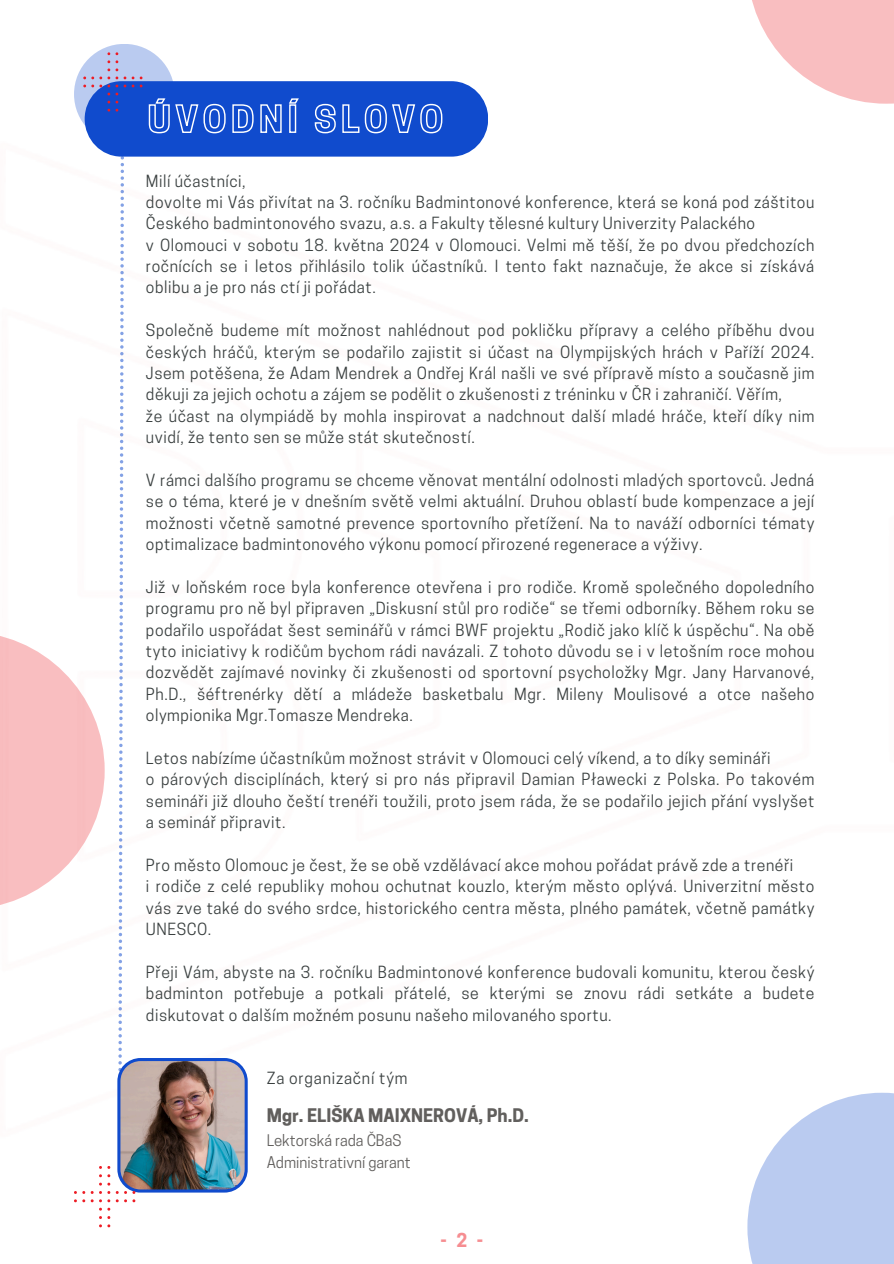
<style>
.page{position:relative;width:894px;height:1264px;background:#fff}
.page>*{position:absolute;margin:0;border:0;box-sizing:border-box;transform-origin:0 0}
.t1{font:700 18px "Cooper Hewitt";color:#ed1c24}
.t2{font:700 17.55px "Cooper Hewitt";color:#615f5d}
.t3{font:15.75px/21.3px "Cooper Hewitt";letter-spacing:.035em;color:#3a4040;text-align:justify}
.t4{font:15px "Cooper Hewitt";color:#615f5d}
</style>
<div class="page">
<img style="left:0;top:142px;width:481px;height:763px">
<div style="left:74px;top:44px;width:101px;height:100px;background:#bacbf0;border-radius:50%"></div>
<div style="left:85px;top:81px;width:403px;height:76px;background:#104bcd;border-radius:37px"></div>
<svg style="left:747px;top:1092px;width:146px;height:171px;fill:#bacbf0"></svg>
<svg style="left:107px;top:52px;width:11px;height:19px"></svg>
<svg style="left:752px;top:0;width:141px;height:104px;fill:#f9bec0"></svg>
<svg style="left:74px;top:77px;width:369px;height:1116px"></svg>
<svg style="left:74px;top:1199px;width:11px;height:3px"></svg>
<svg style="left:116px;top:1199px;width:19px;height:3px"></svg>
<svg style="left:91px;top:1199px;width:19px;height:19px"></svg>
<svg style="left:99px;top:1224px;width:11px;height:3px"></svg>
<h1 class="t3" style="left:146px;top:172px;width:101px">Milí účastníci,</h1>
<p class="t3" style="left:146px;top:193px;width:669px">dovolte mi Vás přivítat na 3. ročníku Badmintonové konference, která se koná pod záštitou<br>Českého badmintonového svazu, a.s. a Fakulty tělesné kultury Univerzity Palackého</p>
<p class="t3" style="left:146px;top:236px;width:669px">v Olomouci v sobotu 18. května 2024 v Olomouci. Velmi mě těší, že po dvou předchozích ročnících se i letos přihlásilo tolik účastníků. I tento fakt naznačuje, že akce si získává oblibu a je pro nás ctí ji pořádat.</p>
<p class="t3" style="left:146px;top:322px;width:669px">Společně budeme mít možnost nahlédnout pod pokličku přípravy a celého příběhu dvou českých hráčů, kterým se podařilo zajistit si účast na Olympijských hrách v Paříží 2024.<br>Jsem potěšena, že Adam Mendrek a Ondřej Král našli ve své přípravě místo a současně jim děkuji za jejich ochotu a zájem se podělit o zkušenosti z tréninku v ČR i zahraničí. Věřím,</p>
<p class="t3" style="left:146px;top:407px;width:669px">že účast na olympiádě by mohla inspirovat a nadchnout další mladé hráče, kteří díky nim uvidí, že tento sen se může stát skutečností.</p>
<p class="t3" style="left:146px;top:471px;width:669px">V rámci dalšího programu se chceme věnovat mentální odolnosti mladých sportovců. Jedná se o téma, které je v dnešním světě velmi aktuální. Druhou oblastí bude kompenzace a její možnosti včetně samotné prevence sportovního přetížení. Na to naváží odborníci tématy optimalizace badmintonového výkonu pomocí přirozené regenerace a výživy.</p>
<p class="t3" style="left:146px;top:578px;width:669px">Již v loňském roce byla konference otevřena i pro rodiče. Kromě společného dopoledního programu pro ně byl připraven „Diskusní stůl pro rodiče“ se třemi odborníky. Během roku se podařilo uspořádat šest seminářů v rámci BWF projektu „Rodič jako klíč k úspěchu“. Na obě tyto iniciativy k rodičům bychom rádi navázali. Z tohoto důvodu se i v letošním roce mohou dozvědět zajímavé novinky či zkušenosti od sportovní psycholožky Mgr. Jany Harvanové, Ph.D., šéftrenérky dětí a mládeže basketbalu Mgr. Mileny Moulisové a otce našeho olympionika Mgr.Tomasze Mendreka.</p>
<p class="t3" style="left:146px;top:749px;width:626px">Letos nabízíme účastníkům možnost strávit v Olomouci celý víkend, a to díky semináři</p>
<p class="t3" style="left:146px;top:770px;width:669px">o párových disciplínách, který si pro nás připravil Damian Pławecki z Polska. Po takovém semináři již dlouho čeští trenéři toužili, proto jsem ráda, že se podařilo jejich přání vyslyšet a seminář připravit.</p>
<p class="t3" style="left:146px;top:856px;width:648px">Pro město Olomouc je čest, že se obě vzdělávací akce mohou pořádat právě zde a trenéři</p>
<p class="t3" style="left:146px;top:877px;width:669px">i rodiče z celé republiky mohou ochutnat kouzlo, kterým město oplývá. Univerzitní město vás zve také do svého srdce, historického centra města, plného památek, včetně památky UNESCO.</p>
<p class="t3" style="left:146px;top:963px;width:669px">Přeji Vám, abyste na 3. ročníku Badmintonové konference budovali komunitu, kterou český badminton potřebuje a potkali přátelé, se kterými se znovu rádi setkáte a budete diskutovat o dalším možném posunu našeho milovaného sportu.</p>
<p class="t3" style="left:267px;top:1069px;width:142px">Za organizační tým</p>
<p class="t2" style="left:267px;top:1108px;width:263px">Mgr. ELIŠKA MAIXNEROVÁ, Ph.D.</p>
<h2 class="t4" style="left:267px;top:1156px;width:145px">Administrativní garant</h2>
<p class="t4" style="left:267px;top:1134px;width:136px">Lektorská rada ČBaS</p>
<p class="t1" style="left:440px;top:1233px;width:44px">-2-</p>
</div>
